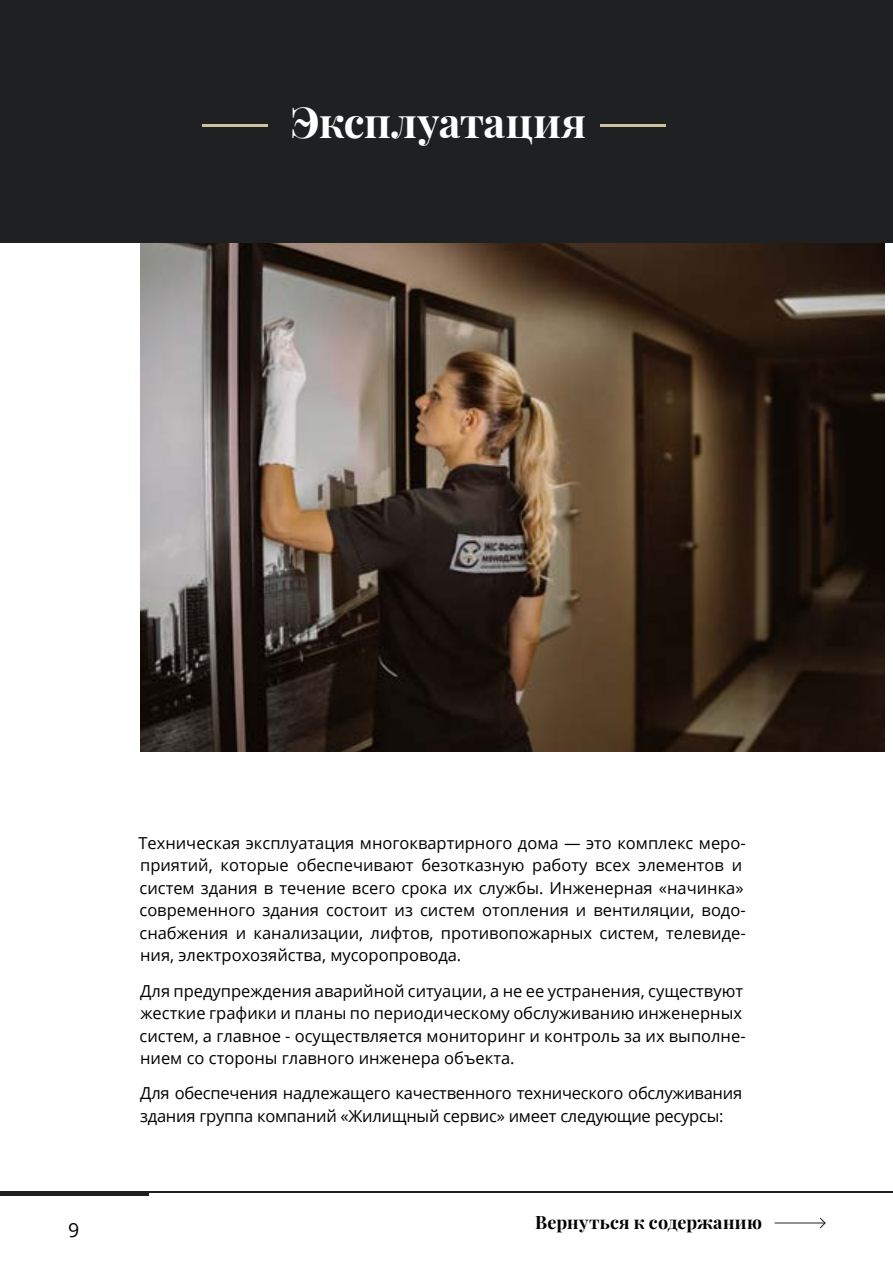
<style>
.page{position:relative;width:893px;height:1263px;background:#fff}
.page>*{position:absolute;margin:0;border:0;box-sizing:border-box;transform-origin:0 0}
.t1{font:700 42px "Playfair Display";letter-spacing:-.015em;color:#fff}
.t2{font:19.5px "Open Sans";color:#000}
.t3{font:700 18px "Playfair Display";letter-spacing:.01em;color:#000}
.t4{font:16.5px/22.5px "Open Sans";color:#000}
.s1{font-size:21px;color:#cec19f}
</style>
<div class="page">
<hr style="left:0;top:1191px;width:893px;height:2px;background:#1e2022">
<div style="left:0;top:1191px;width:149px;height:5px;background:#1e2022"></div>
<hr style="left:775px;top:1222px;width:50px;height:1px;background:#1e2022">
<svg style="left:819px;top:1217px;width:7px;height:12px"></svg>
<img style="left:140px;top:242px;width:744px;height:509px">
<div style="left:0;top:0;width:893px;height:242px;background:#1e2022"></div>
<h1 class="t1" style="left:197px;top:89px;width:475px"><span class="s1">—</span> Эксплуатация <span class="s1">—</span></h1>
<p class="t4" style="left:138px;top:832px;width:609px">Техническая эксплуатация многоквартирного дома — это комплекс меро&shy;приятий, которые обеспечивают безотказную работу всех элементов и систем здания в течение всего срока их службы. Инженерная «начинка» современного здания состоит из систем отопления и вентиляции, водо&shy;снабжения и канализации, лифтов, противопожарных систем, телевиде&shy;ния, электрохозяйства, мусоропровода.</p>
<p class="t4" style="left:139px;top:979px;width:608px">Для предупреждения аварийной ситуации, а не ее устранения, существуют жесткие графики и планы по периодическому обслуживанию инженерных систем, а главное - осуществляется мониторинг и контроль за их выполне&shy;нием со стороны главного инженера объекта.</p>
<p class="t4" style="left:140px;top:1082px;width:604px">Для обеспечения надлежащего качественного технического обслуживания здания группа компаний «Жилищный сервис» имеет следующие ресурсы:</p>
<p class="t2" style="left:68px;top:1219px;width:13px">9</p>
<p class="t3" style="left:535px;top:1208px;width:228px">Вернуться к содержанию</p>
</div>
